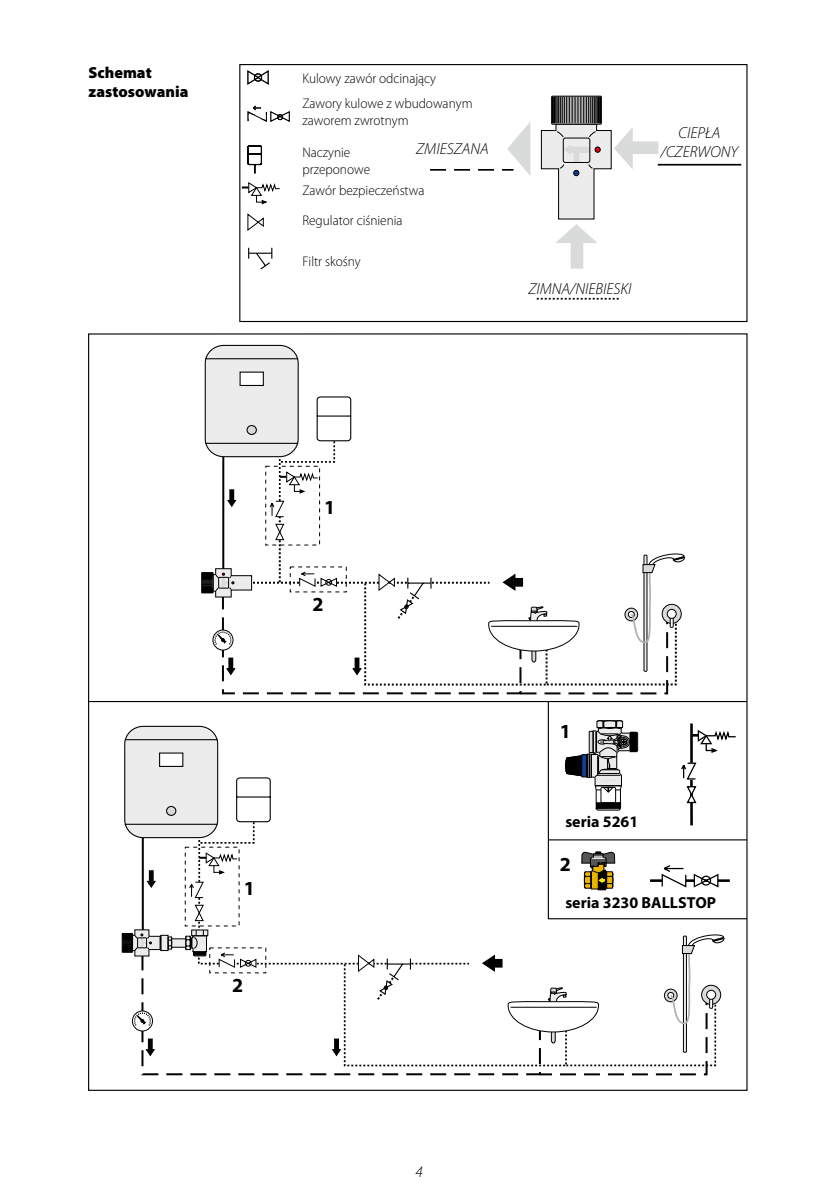
<style>
.page{position:relative;width:840px;height:1191px;background:#fff}
.page>*{position:absolute;margin:0;border:0;box-sizing:border-box;transform-origin:0 0}
.t1{font:700 20px "Myriad Pro";color:#000}
.Normale{font:italic 300 16px/19.2px "Myriad Pro";color:#000;text-align:center}
.t2{font:700 16px "Myriad Pro";color:#000}
.t3{font:900 16px/19.2px "Myriad Pro";color:#000}
.t4{font:300 14px/24.4px "Myriad Pro";color:#000;scale:.95 1}
</style>
<div class="page">
<div style="left:205px;top:345px;width:93px;height:112px;background:#ececec;border-radius:18px"></div>
<div style="left:204px;top:345px;width:94px;height:112px;border:1px solid #000;border-radius:18px"></div>
<hr style="left:205px;top:358px;width:93px;height:1px;background:#000">
<div style="left:240px;top:372px;width:23px;height:13px;background:#fff"></div>
<div style="left:239px;top:371px;width:25px;height:15px;border:1px solid #000"></div>
<div style="left:201px;top:572px;width:12px;height:21px;border:1px solid #000"></div>
<svg style="left:547px;top:702px;width:198px;height:218px"></svg>
<svg style="left:140px;top:956px;width:43px;height:120px"></svg>
<hr style="left:142px;top:837px;width:2px;height:106px;background:#000">
<div style="left:125px;top:726px;width:92px;height:111px;background:#ececec;border-radius:18px"></div>
<div style="left:124px;top:726px;width:94px;height:112px;border:1px solid #000;border-radius:18px"></div>
<hr style="left:125px;top:823px;width:92px;height:2px;background:#000">
<hr style="left:125px;top:739px;width:92px;height:1px;background:#000">
<div style="left:159px;top:753px;width:24px;height:13px;background:#fff"></div>
<div style="left:159px;top:752px;width:24px;height:15px;border:1px solid #000"></div>
<div style="left:166px;top:806px;width:10px;height:9px;background:#d9dada;border-radius:50%"></div>
<div style="left:166px;top:806px;width:10px;height:10px;border:1px solid #000;border-radius:50%"></div>
<svg style="left:146px;top:1049px;width:9px;height:7px"></svg>
<div style="left:148px;top:1038px;width:4px;height:12px;border:1px solid #050704"></div>
<svg style="left:132px;top:1011px;width:20px;height:20px"></svg>
<div style="left:132px;top:1010px;width:21px;height:21px;border:1px solid #000;border-radius:50%"></div>
<svg style="left:133px;top:1011px;width:19px;height:15px"></svg>
<svg style="left:147px;top:880px;width:9px;height:8px"></svg>
<div style="left:149px;top:870px;width:4px;height:11px;border:1px solid #050704"></div>
<svg style="left:171px;top:938px;width:31px;height:9px"></svg>
<svg style="left:122px;top:929px;width:50px;height:27px"></svg>
<hr style="left:88px;top:701px;width:658px;height:1px;background:#000">
<svg style="left:247px;top:105px;width:43px;height:17px"></svg>
<svg style="left:247px;top:70px;width:22px;height:15px"></svg>
<svg style="left:247px;top:213px;width:17px;height:18px"></svg>
<svg style="left:242px;top:182px;width:38px;height:23px"></svg>
<div style="left:239px;top:64px;width:508px;height:258px;border:1px solid #000"></div>
<div style="left:571px;top:242px;width:11px;height:26px;background:#d9dada"></div>
<div style="left:570px;top:241px;width:13px;height:28px;border:1px solid #d9dada"></div>
<hr style="left:657px;top:164px;width:83px;height:2px;background:#000">
<svg style="left:536px;top:298px;width:83px;height:1px"></svg>
<svg style="left:430px;top:122px;width:100px;height:53px"></svg>
<div style="left:551px;top:96px;width:50px;height:28px;border:1px solid #000"></div>
<svg style="left:540px;top:97px;width:92px;height:146px"></svg>
<div style="left:631px;top:142px;width:26px;height:11px;background:#d9dada"></div>
<div style="left:630px;top:141px;width:28px;height:13px;border:1px solid #d9dada"></div>
<svg style="left:202px;top:396px;width:482px;height:299px"></svg>
<svg style="left:247px;top:145px;width:15px;height:29px"></svg>
<svg style="left:248px;top:247px;width:25px;height:23px"></svg>
<svg style="left:185px;top:720px;width:551px;height:356px"></svg>
<p class="t3" style="left:89px;top:62px;width:101px">Schemat zastosowania</p>
<p class="t4" style="left:302px;top:66px;width:180px">Kulowy zawór odcinający<br>Zawory kulowe z wbudowanym</p>
<p class="t4" style="left:302px;top:108px;width:113px">zaworem zwrotnym</p>
<p class="t4" style="left:302px;top:144px;width:73px;line-height:16.8px">Naczynie przeponowe</p>
<p class="t4" style="left:302px;top:176px;width:130px;line-height:29.4px">Zawór bezpieczeństwa<br>Regulator ciśnienia</p>
<p class="t4" style="left:302px;top:249px;width:63px">Filtr skośny</p>
<p class="Normale" style="left:416px;top:139px;width:74px">ZMIESZANA</p>
<p class="Normale" style="left:660px;top:123px;width:79px">CIEPŁA /CZERWONY</p>
<p class="Normale" style="left:528px;top:279px;width:104px">ZIMNA/NIEBIESKI</p>
<p class="t1" style="left:324px;top:494px;width:13px">1</p>
<p class="t1" style="left:312px;top:591px;width:13px">2</p>
<p class="t1" style="left:243px;top:875px;width:13px">1</p>
<p class="t1" style="left:232px;top:972px;width:13px">2</p>
<p class="Normale" style="left:415px;top:1161px;width:9px">4</p>
<p class="t1" style="left:559px;top:718px;width:13px">1</p>
<p class="t2" style="left:565px;top:810px;width:74px">seria 5261</p>
<p class="t1" style="left:559px;top:851px;width:13px">2</p>
<p class="t2" style="left:565px;top:892px;width:152px">seria 3230 BALLSTOP</p>
</div>
